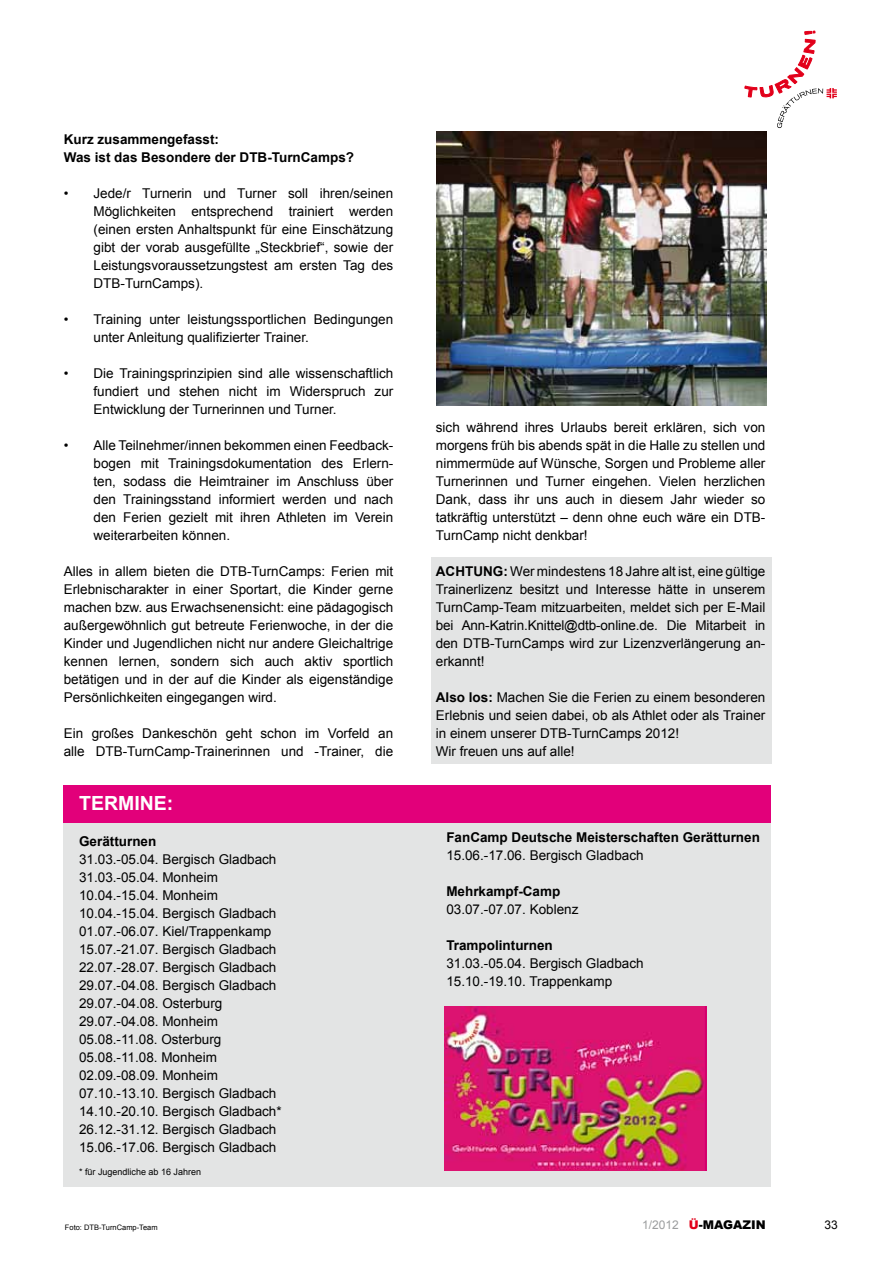
<style>
.page{position:relative;width:893px;height:1263px;background:#fff}
.page>*{position:absolute;margin:0;border:0;box-sizing:border-box;transform-origin:0 0}
.t1{font:700 19.5px "Arial";color:#fff}
.t2{font:13.5px/18px "Arial";color:#000;text-align:justify}
.t3{font:700 13.5px/18px "Arial";color:#000}
.t4{font:900 12px "Arial";color:#000}
.t5{font:12px "Arial";color:#000}
.t6{font:9px "Arial";color:#000}
.t7{font:7.5px "Arial";color:#000}
.s1{font-weight:700}
.s2{font-weight:400;color:#9c9e9f}
.s3{color:#e2001a}
</style>
<div class="page">
<div style="left:431px;top:557px;width:340px;height:207px;background:#e3e4e4"></div>
<div style="left:64px;top:785px;width:707px;height:401px;background:#e3e4e4"></div>
<svg style="left:744px;top:31px;width:93px;height:97px"></svg>
<img style="left:437px;top:132px;width:329px;height:273px">
<img style="left:444px;top:1006px;width:262px;height:165px">
<div style="left:64px;top:785px;width:707px;height:38px;background:#e2007a"></div>
<p class="t3" style="left:64px;top:131px;width:292px">Kurz zusammengefasst:<br>Was ist das Besondere der DTB-TurnCamps?</p>
<p class="t2" style="left:94px;top:184px;width:301px;text-indent:-30px">• Jede/r Turnerin und Turner soll ihren/seinen Möglichkeiten entsprechend trainiert werden (einen ersten Anhaltspunkt für eine Einschätzung gibt der vorab ausgefüllte „Steckbrief“, sowie der Leistungsvoraussetzungstest am ersten Tag des DTB-TurnCamps).</p>
<p class="t2" style="left:94px;top:310px;width:301px;text-indent:-30px">• Training unter leistungssportlichen Bedingungen unter Anleitung qualifizierter Trainer.</p>
<p class="t2" style="left:94px;top:364px;width:301px;text-indent:-30px">• Die Trainingsprinzipien sind alle wissenschaftlich fundiert und stehen nicht im Widerspruch zur Entwicklung der Turnerinnen und Turner.</p>
<p class="t2" style="left:94px;top:436px;width:301px;text-indent:-30px">• Alle Teilnehmer/innen bekommen einen Feedback&shy;bogen mit Trainingsdokumentation des Erlern&shy;ten, sodass die Heimtrainer im Anschluss über den Trainingsstand informiert werden und nach den Ferien gezielt mit ihren Athleten im Verein weiterarbeiten können.</p>
<p class="t2" style="left:64px;top:562px;width:331px">Alles in allem bieten die DTB-TurnCamps: Ferien mit Erlebnischarakter in einer Sportart, die Kinder gerne machen bzw. aus Erwachsenensicht: eine pädagogisch außergewöhnlich gut betreute Ferienwoche, in der die Kinder und Jugendlichen nicht nur andere Gleichaltrige kennen lernen, sondern sich auch aktiv sportlich betätigen und in der auf die Kinder als eigenständige Persönlichkeiten eingegangen wird.</p>
<p class="t2" style="left:64px;top:724px;width:331px">Ein großes Dankeschön geht schon im Vorfeld an alle DTB-TurnCamp-Trainerinnen und -Trainer, die</p>
<h1 class="t1" style="left:79px;top:790px;width:96px">Termine:</h1>
<p class="t3" style="left:79px;top:833px;width:79px">Gerätturnen</p>
<p class="t2" style="left:79px;top:851px;width:204px;text-align:left">31.03.-05.04. Bergisch Gladbach<br>31.03.-05.04. Monheim<br>10.04.-15.04. Monheim<br>10.04.-15.04. Bergisch Gladbach<br>01.07.-06.07. Kiel/Trappenkamp<br>15.07.-21.07. Bergisch Gladbach<br>22.07.-28.07. Bergisch Gladbach<br>29.07.-04.08. Bergisch Gladbach<br>29.07.-04.08. Osterburg<br>29.07.-04.08. Monheim<br>05.08.-11.08. Osterburg<br>05.08.-11.08. Monheim<br>02.09.-08.09. Monheim<br>07.10.-13.10. Bergisch Gladbach<br>14.10.-20.10. Bergisch Gladbach*<br>26.12.-31.12. Bergisch Gladbach<br>15.06.-17.06. Bergisch Gladbach</p>
<p class="t6" style="left:79px;top:1166px;width:124px">* für Jugendliche ab 16 Jahren</p>
<p class="t7" style="left:65px;top:1222px;width:94px">Foto: DTB-TurnCamp-Team</p>
<p class="t2" style="left:436px;top:418px;width:331px">sich während ihres Urlaubs bereit erklären, sich von morgens früh bis abends spät in die Halle zu stellen und nimmermüde auf Wünsche, Sorgen und Probleme aller Turnerinnen und Turner eingehen. Vielen herzlichen Dank, dass ihr uns auch in diesem Jahr wieder so tatkräftig unterstützt – denn ohne euch wäre ein DTB-TurnCamp nicht denkbar!</p>
<p class="t2" style="left:436px;top:562px;width:331px"><span class="s1">ACHTUNG:</span> Wer mindestens 18 Jahre alt ist, eine gültige Trainerlizenz besitzt und I nteresse hätte in unserem TurnCamp-Team mitzuarbeiten, meldet sich per E-Mail bei Ann-Katrin.Knittel@dtb-online.de. Die Mitarbeit in den DTB-TurnCamps wird zur Lizenzverlängerung an&shy;erkannt!</p>
<p class="t2" style="left:436px;top:688px;width:331px;text-align:left"><span class="s1">Also los:</span> Machen Sie die Ferien zu einem besonderen Erlebnis und seien dabei, ob als Athlet oder als Trainer in einem unserer DTB-TurnCamps 2012!<br>Wir freuen uns auf alle!</p>
<p class="t3" style="left:446px;top:829px;width:315px">FanCamp Deutsche Meisterschaften Gerätturnen</p>
<p class="t2" style="left:446px;top:846px;width:199px">15.06.-17.06. Bergisch Gladbach</p>
<p class="t3" style="left:446px;top:883px;width:116px">Mehrkampf-Camp</p>
<p class="t2" style="left:446px;top:900px;width:134px">03.07.-07.07. Koblenz</p>
<p class="t3" style="left:446px;top:937px;width:108px">Trampolinturnen</p>
<p class="t2" style="left:446px;top:954px;width:199px">31.03.-05.04. Bergisch Gladbach<br>15.10.-19.10. Trappenkamp</p>
<p class="t4" style="left:642px;top:1216px;width:125px"><span class="s2">1/2012</span> <span class="s3">Ü</span>-MAGAZIN</p>
<p class="t5" style="left:824px;top:1217px;width:15px">33</p>
</div>
